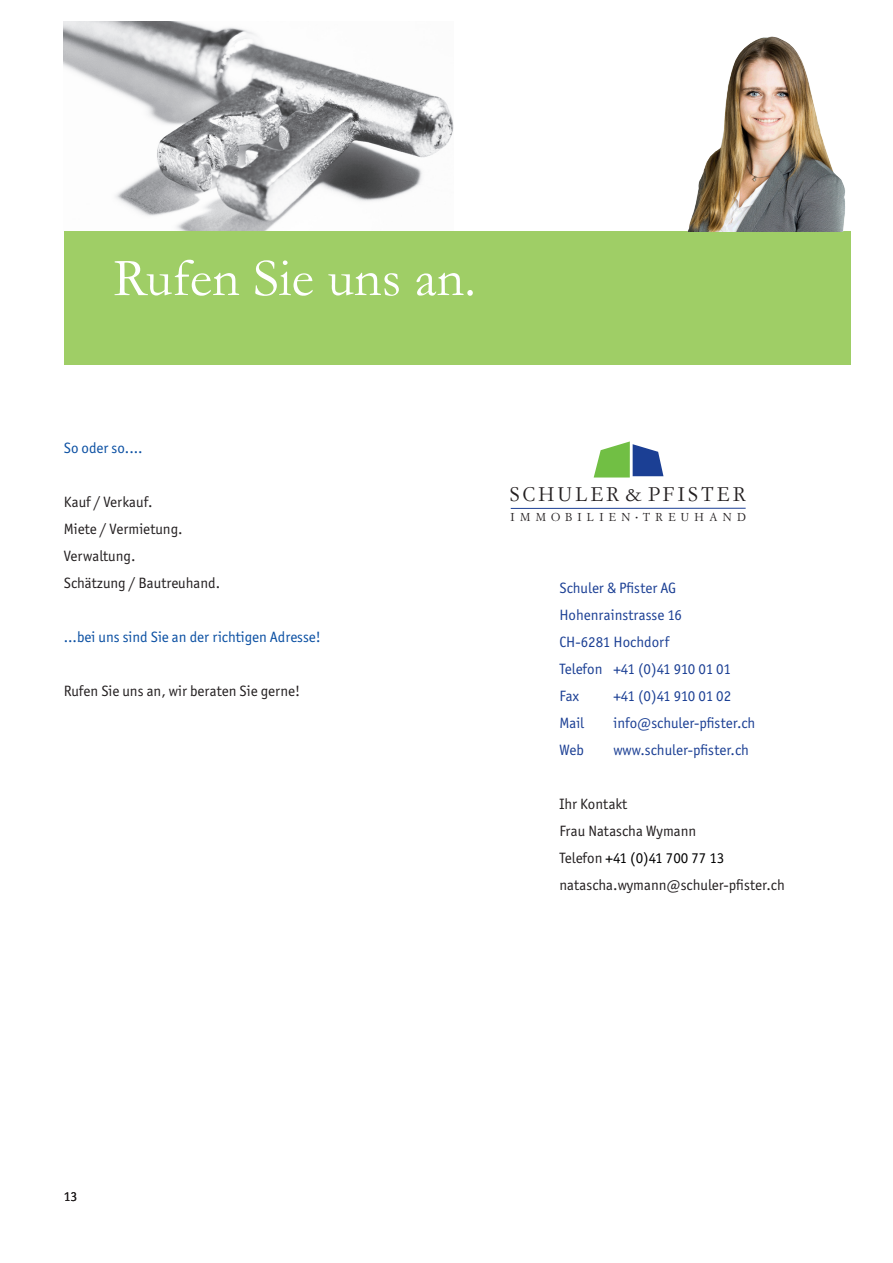
<style>
.page{position:relative;width:893px;height:1263px;background:#fff}
.page>*{position:absolute;margin:0;border:0;box-sizing:border-box;transform-origin:0 0}
.t1{font:54px "Garamond";color:#fff}
.t2{font:19.35px "Simoncini Garamond LT";letter-spacing:.17em;color:#231f20}
.t3{font:15px/27px "ITC Officina Sans";color:#231f20}
.t4{font:15px/27px "ITC Officina Sans";color:#1b3f94}
.t5{font:15px "ITC Officina Sans";color:#0a4fa2}
.t6{font:15px "ITC Officina Sans";letter-spacing:-.03em;color:#1b3f94}
.t7{font:13.5px "ITC Officina Sans";color:#231f20}
.t8{font:11.25px "Simoncini Garamond LT";letter-spacing:.48em;color:#231f20}
.s1{font-family:"Garamond";font-size:7.2px}
.s2{color:#000}
</style>
<div class="page">
<img style="left:64px;top:21px;width:390px;height:210px">
<div style="left:64px;top:231px;width:786px;height:134px;background:#9fce66"></div>
<svg style="left:594px;top:441px;width:69px;height:36px"></svg>
<hr style="left:511px;top:508px;width:235px;height:1px;background:#1b3f94">
<img style="left:688px;top:36px;width:157px;height:195px">
<h1 class="t1" style="left:113px;top:242px;width:364px">Rufen Sie uns an.</h1>
<p class="t5" style="left:64px;top:439px;width:80px">So oder so....</p>
<p class="t3" style="left:64px;top:488px;width:158px">Kauf / Verkauf.<br>Miete / Vermietung.<br>Verwaltung.<br>Schätzung / Bautreuhand.</p>
<p class="t5" style="left:64px;top:628px;width:259px">...bei uns sind Sie an der richtigen Adresse!</p>
<p class="t3" style="left:64px;top:677px;width:238px">Rufen Sie uns an, wir beraten Sie gerne!</p>
<p class="t2" style="left:510px;top:483px;width:237px">SCHULER &amp; PFISTER</p>
<p class="t8" style="left:511px;top:510px;width:237px">IMMOBILIEN <span class="s1">•</span> TREUHAND</p>
<p class="t4" style="left:559px;top:574px;width:173px">Schuler &amp; Pfister AG<br>Hohenrainstrasse 16<br>CH-6281 Hochdorf<br>Telefon +41 (0)41 910 01 01<br>Fax</p>
<p class="t6" style="left:613px;top:687px;width:119px">+41 (0)41 910 01 02</p>
<p class="t4" style="left:559px;top:709px;width:26px">Mail</p>
<p class="t4" style="left:613px;top:709px;width:143px">info@schuler-pfister.ch</p>
<p class="t4" style="left:559px;top:736px;width:26px">Web</p>
<p class="t4" style="left:613px;top:736px;width:137px">www.schuler-pfister.ch</p>
<p class="t3" style="left:559px;top:790px;width:227px">Ihr Kontakt<br>Frau Natascha Wymann<br>Telefon <span class="s2">+41 (0)41 700 77 13 </span>natascha.wymann@schuler-pfister.ch</p>
<p class="t7" style="left:64px;top:1189px;width:15px">13</p>
</div>
